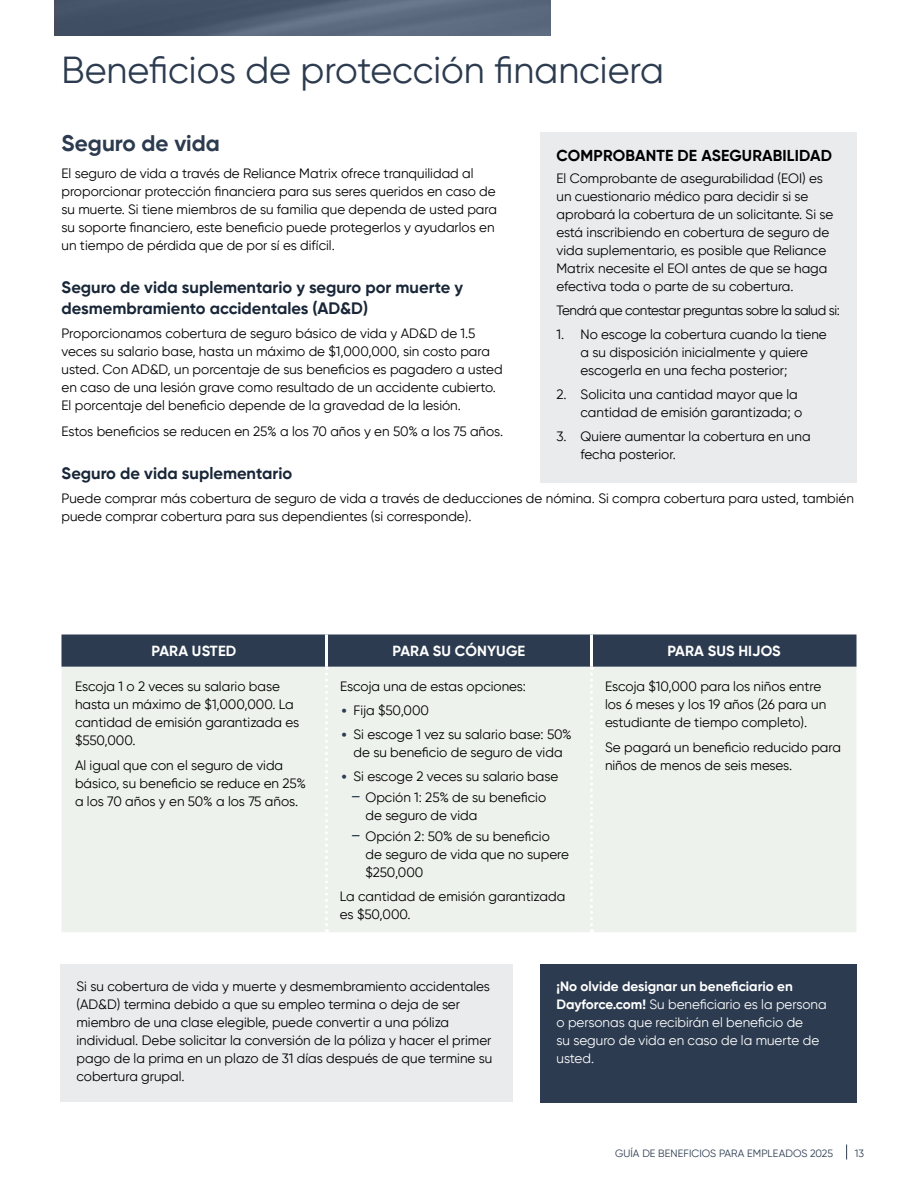
<style>
.page{position:relative;width:918px;height:1188px;background:#fff}
.page>*{position:absolute;margin:0;border:0;box-sizing:border-box;transform-origin:0 0}
.t1{font:37.5px "Gilroy";color:#2c3b4f}
.t2{font:700 22.5px "Gilroy";color:#2c3b4f}
.t3{font:700 16.5px/21px "Gilroy";color:#182637}
.t4{font:700 15.75px "Gilroy";letter-spacing:.01em;color:#000}
.t5{font:700 14.7px "Gilroy";letter-spacing:.01em;color:#fff}
.t6{font:13.5px/18px "Gilroy";color:#000}
.t7{font:13.5px/18px "Gilroy";color:#fff}
.t8{font:13.5px "Gilroy";letter-spacing:-.03em;color:#000}
.t9{font:10.5px "Gilroy";letter-spacing:.01em;color:#2c3b4f}
.s1{font-family:"Inter 18 pt";font-weight:300;font-size:15px;color:#2c3b4f}
.s2{font-family:"Inter";font-size:15px;color:#2c3b4f}
.s3{font-weight:700}
</style>
<div class="page">
<svg style="left:62px;top:634px;width:794px;height:298px;background:#d9dedc"></svg>
<div style="left:540px;top:964px;width:316px;height:138px;background:#2c3b4f"></div>
<div style="left:540px;top:132px;width:316px;height:351px;background:#eaebed"></div>
<svg style="left:59px;top:0;width:491px;height:36px;background:#516074"></svg>
<div style="left:60px;top:964px;width:453px;height:138px;background:#eaebed"></div>
<svg style="left:846px;top:1144px;width:1px;height:16px"></svg>
<h1 class="t1" style="left:62px;top:47px;width:604px">Beneficios de protección financiera</h1>
<h2 class="t2" style="left:62px;top:129px;width:160px">Seguro de vida</h2>
<p class="t6" style="left:62px;top:164px;width:437px">El seguro de vida a través de Reliance Matrix ofrece tranquilidad al proporcionar protección financiera para sus seres queridos en caso de su muerte. Si tiene miembros de su familia que dependa de usted para su soporte financiero, este beneficio puede protegerlos y ayudarlos en un tiempo de pérdida que de por sí es difícil.</p>
<p class="t3" style="left:62px;top:277px;width:403px">Seguro de vida suplementario y seguro por muerte y desmembramiento accidentales (AD&amp;D)</p>
<p class="t6" style="left:62px;top:324px;width:443px">Proporcionamos cobertura de seguro básico de vida y AD&amp;D de 1.5 veces su salario base, hasta un máximo de $1,000,000, sin costo para usted. Con AD&amp;D, un porcentaje de sus beneficios es pagadero a usted en caso de una lesión grave como resultado de un accidente cubierto.<br>El porcentaje del beneficio depende de la gravedad de la lesión.</p>
<p class="t6" style="left:62px;top:422px;width:443px">Estos beneficios se reducen en 25% a los 70 años y en 50% a los 75 años.</p>
<p class="t3" style="left:62px;top:463px;width:232px">Seguro de vida suplementario</p>
<p class="t6" style="left:62px;top:489px;width:794px">Puede comprar más cobertura de seguro de vida a través de deducciones de nómina. Si compra cobertura para usted, también puede comprar cobertura para sus dependientes (si corresponde).</p>
<p class="t4" style="left:557px;top:145px;width:277px">COMPROBANTE DE ASEGURABILIDAD</p>
<p class="t6" style="left:556px;top:169px;width:278px">El Comprobante de asegurabilidad (EOI) es un cuestionario médico para decidir si se aprobará la cobertura de un solicitante. Si se está inscribiendo en cobertura de seguro de vida suplementario, es posible que Reliance Matrix necesite el EOI antes de que se haga efectiva toda o parte de su cobertura.</p>
<p class="t8" style="left:556px;top:302px;width:285px">Tendrá que contestar preguntas sobre la salud si:</p>
<p class="t6" style="left:581px;top:325px;width:248px;text-indent:-24px">1. No escoge la cobertura cuando la tiene a su disposición inicialmente y quiere escogerla en una fecha posterior;</p>
<p class="t6" style="left:581px;top:385px;width:223px;text-indent:-24px">2. Solicita una cantidad mayor que la cantidad de emisión garantizada; o</p>
<p class="t6" style="left:581px;top:427px;width:232px;text-indent:-24px">3. Quiere aumentar la cobertura en una fecha posterior.</p>
<p class="t5" style="left:152px;top:642px;width:86px">PARA USTED</p>
<p class="t5" style="left:393px;top:642px;width:134px">PARA SU CÓNYUGE</p>
<p class="t5" style="left:667px;top:642px;width:115px">PARA SUS HIJOS</p>
<p class="t6" style="left:75px;top:677px;width:226px">Escoja 1 o 2 veces su salario base hasta un máximo de $1,000,000. La cantidad de emisión garantizada es $550,000.</p>
<p class="t6" style="left:75px;top:756px;width:233px">Al igual que con el seguro de vida básico, su beneficio se reduce en 25% a los 70 años y en 50% a los 75 años.</p>
<p class="t6" style="left:605px;top:677px;width:223px">Escoja $10,000 para los niños entre los 6 meses y los 19 años (26 para un estudiante de tiempo completo).</p>
<p class="t6" style="left:605px;top:738px;width:237px">Se pagará un beneficio reducido para niños de menos de seis meses.</p>
<p class="t6" style="left:340px;top:677px;width:188px">Escoja una de estas opciones:</p>
<p class="t6" style="left:340px;top:701px;width:91px"><span class="s1">•</span> Fija $50,000</p>
<p class="t6" style="left:340px;top:725px;width:233px;text-align:center"><span class="s1">•</span> Si escoge 1 vez su salario base: 50% de su beneficio de seguro de vida</p>
<p class="t6" style="left:340px;top:765px;width:220px;line-height:21px;text-align:center"><span class="s1">•</span> Si escoge 2 veces su salario base <span class="s2">־</span> Opción 1: 25% de su beneficio</p>
<p class="t6" style="left:352px;top:804px;width:199px;line-height:21px;text-indent:14px">de seguro de vida<br><span class="s2">־</span> Opción 2: 50% de su beneficio</p>
<p class="t6" style="left:366px;top:845px;width:205px">de seguro de vida que no supere $250,000</p>
<p class="t6" style="left:340px;top:887px;width:227px">La cantidad de emisión garantizada es $50,000.</p>
<p class="t6" style="left:76px;top:978px;width:417px">Si su cobertura de vida y muerte y desmembramiento accidentales (AD&amp;D) termina debido a que su empleo termina o deja de ser miembro de una clase elegible, puede convertir a una póliza individual. Debe solicitar la conversión de la póliza y hacer el primer pago de la prima en un plazo de 31 días después de que termine su cobertura grupal.</p>
<p class="t7" style="left:556px;top:977px;width:272px"><span class="s3">¡No olvide designar un beneficiario en Dayforce.com!</span> Su beneficiario es la persona o personas que recibirán el beneficio de<br>su seguro de vida en caso de la muerte de usted.</p>
<p class="t9" style="left:615px;top:1147px;width:220px">GUÍA DE BENEFICIOS PARA EMPLEADOS 2025</p>
<p class="t9" style="left:855px;top:1147px;width:11px">13</p>
</div>
